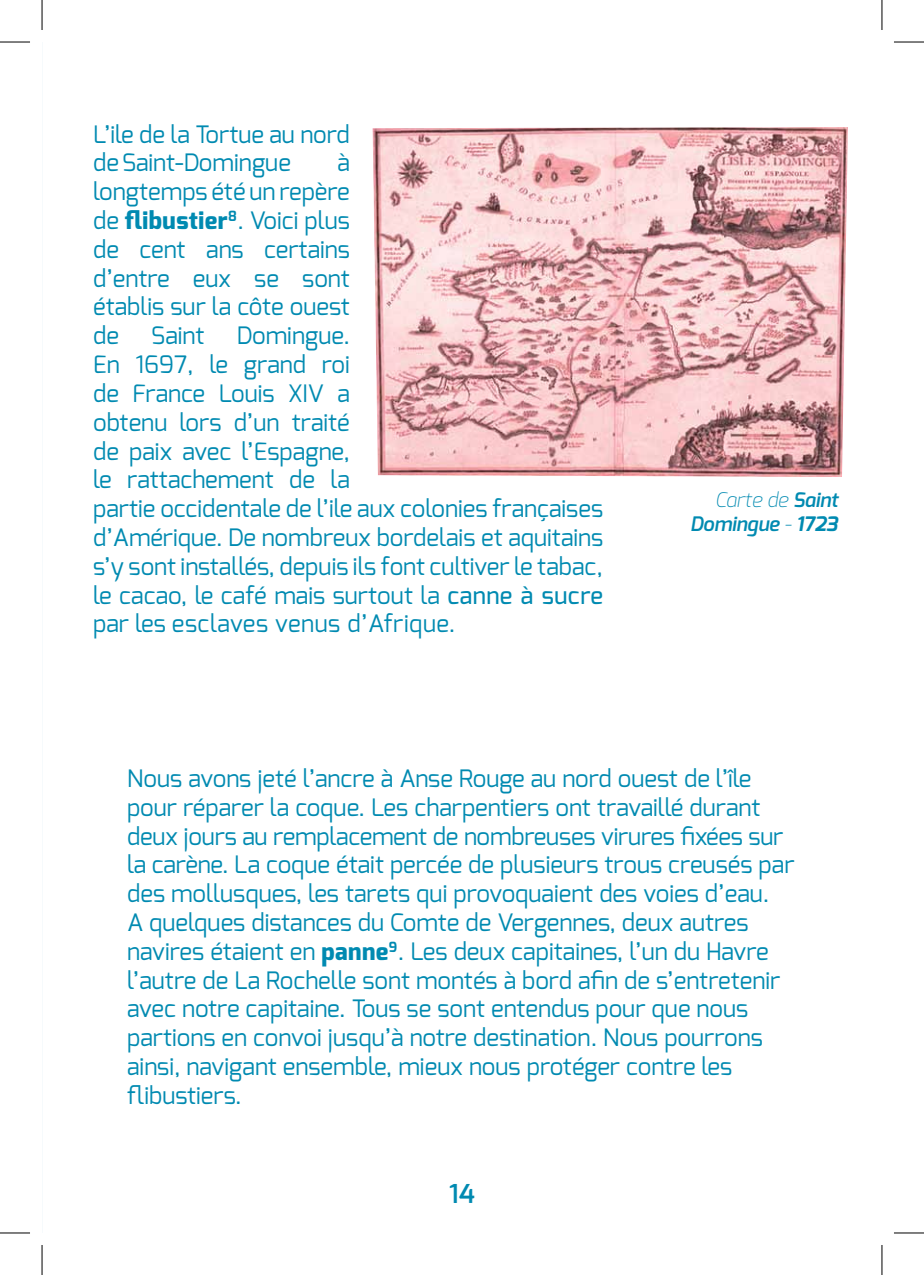
<style>
.page{position:relative;width:924px;height:1275px;background:#fff}
.page>*{position:absolute;margin:0;border:0;box-sizing:border-box;transform-origin:0 0}
.t1{font:600 26px "Exo";color:#008ab1}
.t2{font:24px/28.8px "Exo";color:#008ab1}
.t3{font:italic 600 20px/24px "Exo";color:#008ab1;text-align:right}
.s1{font-weight:800}
.s2{font-weight:500}
.s3{font-weight:200}
.s4{font-weight:700}
</style>
<div class="page">
<img style="left:372px;top:127px;width:475px;height:350px">
<hr style="left:0;top:42px;width:30px;height:1px;background:#000">
<hr style="left:893px;top:42px;width:30px;height:1px;background:#000">
<hr style="left:0;top:1232px;width:30px;height:1px;background:#000">
<hr style="left:893px;top:1232px;width:30px;height:1px;background:#000">
<hr style="left:42px;top:0;width:1px;height:30px;background:#000">
<hr style="left:42px;top:1245px;width:1px;height:30px;background:#000">
<hr style="left:881px;top:0;width:1px;height:30px;background:#000">
<hr style="left:881px;top:1245px;width:1px;height:30px;background:#000">
<p class="t2" style="left:93px;top:119px;width:258px">L’ile de la Tortue au nord deSaint-Domingue</p>
<p class="t2" style="left:93px;top:148px;width:258px;text-align:justify;text-indent:244px">à longtemps été un repère de <span class="s1">flibustier</span><sup>8</sup>. Voici plus de cent ans certains d’entre eux se sont établis sur la côte ouest de</p>
<p class="t2" style="left:151px;top:321px;width:55px">Saint</p>
<p class="t2" style="left:93px;top:321px;width:511px;text-indent:143px">Domingue.<br>En 1697, le grand roi<br>de France Louis XIV a<br>obtenu lors d’un traité<br>de paix avec l’Espagne,<br>le rattachement de la<br>partie occidentale de l’ile aux colonies françaises d’Amérique. De nombreux bordelais et aquitains s’y sont installés, depuis ils font cultiver le tabac, le cacao, le café mais surtout la <span class="s2">canne à sucre </span>par les esclaves venus d’Afrique.</p>
<p class="t3" style="left:689px;top:488px;width:149px"><span class="s3">Carte de</span> Saint<br>Domingue <span class="s3">-</span> <span class="s4">1723</span></p>
<p class="t2" style="left:127px;top:764px;width:668px">Nous avons jeté l’ancre à Anse Rouge au nord ouest de l’île pour réparer la coque. Les charpentiers ont travaillé durant deux jours au remplacement de nombreuses virures fixées sur la carène. La coque était percée de plusieurs trous creusés par des mollusques, les tarets qui provoquaient des voies d’eau.<br>A quelques distances du Comte de Vergennes, deux autres navires étaient en <span class="s1">panne</span><sup>9</sup>. Les deux capitaines, l’un du Havre l’autre de La Rochelle sont montés à bord afin de s’entretenir avec notre capitaine. Tous se sont entendus pour que nous partions en convoi jusqu’à notre destination. Nous pourrons ainsi, navigant ensemble, mieux nous protéger contre les flibustiers.</p>
<p class="t1" style="left:449px;top:1177px;width:27px">14</p>
</div>
